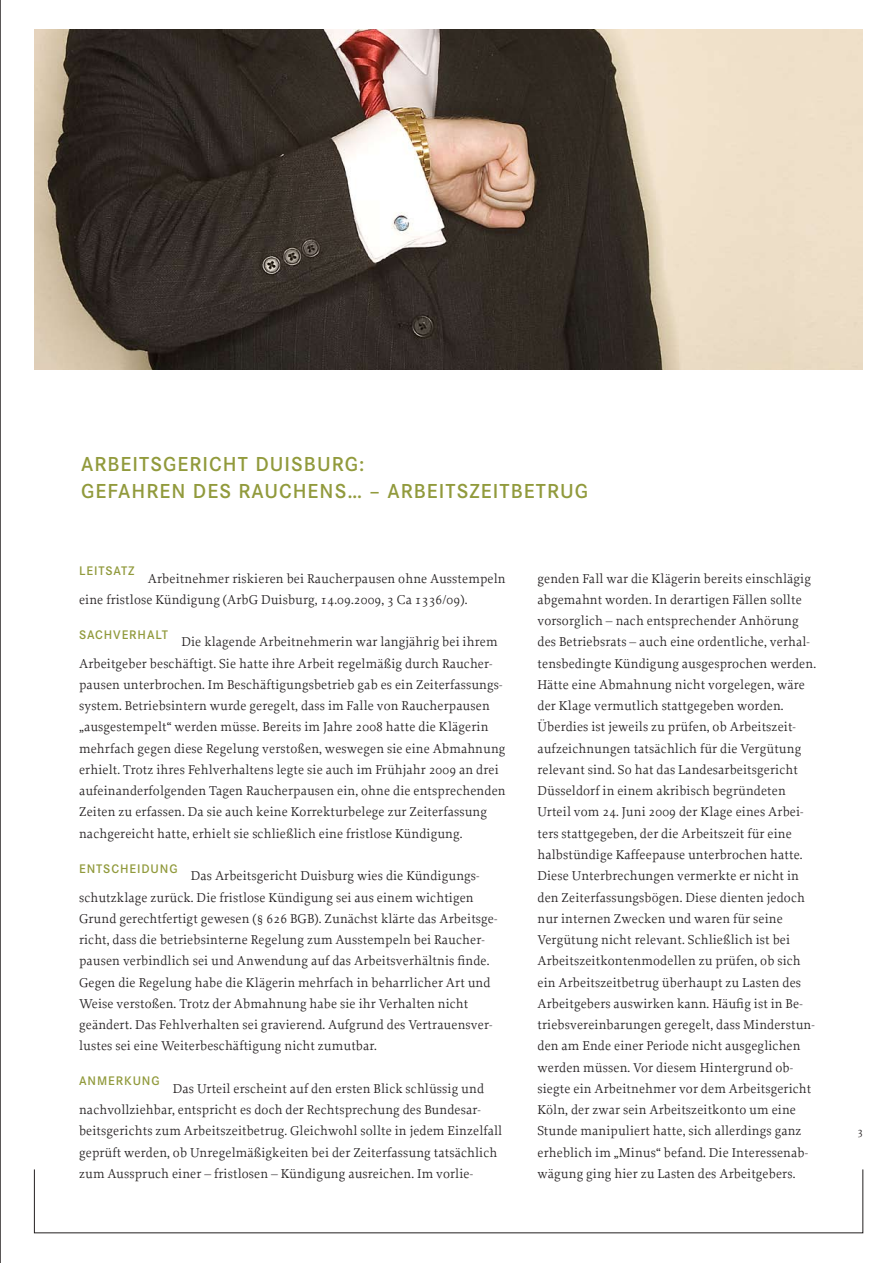
<style>
.page{position:relative;width:893px;height:1263px;background:#fff}
.page>*{position:absolute;margin:0;border:0;box-sizing:border-box;transform-origin:0 0}
.G__Überschrift_1{font:600 21px/27px "Corporate S";letter-spacing:.05em;color:#919a3c}
.G__Text{font:13.5px/21.3px "Proforma";letter-spacing:.01em;color:#231f20}
.G__Text-2{font:600 12.9px "Corporate S";letter-spacing:.07em;color:#919a3c}
.G__Marginalien{font:11.25px "Proforma";color:#231f20}
</style>
<div class="page">
<img style="left:34px;top:30px;width:828px;height:340px">
<hr style="left:0;top:0;width:1px;height:1263px;background:#231f20">
<p class="G__Überschrift_1" style="left:81px;top:450px;width:508px">ARBEITSGERICHT DUISBURG:<br>GEFAHREN DES RAUCHENS… – ARBEITSZEITBETRUG</p>
<p class="G__Text-2" style="left:79px;top:563px;width:57px">LEITSATZ</p>
<p class="G__Text" style="left:79px;top:567px;width:428px;text-indent:69px">Arbeitnehmer riskieren bei Raucherpausen ohne Ausstempeln eine fristlose Kündigung (ArbG Duisburg, 14.09.2009, 3 Ca 1336/09).</p>
<p class="G__Text-2" style="left:79px;top:627px;width:91px">SACHVERHALT</p>
<p class="G__Text" style="left:79px;top:631px;width:428px;text-indent:102px">Die klagende Arbeitnehmerin war langjährig bei ihrem Arbeitgeber beschäftigt. Sie hatte ihre Arbeit regelmäßig durch Raucher&shy;pausen unterbrochen. Im Beschäftigungsbetrieb gab es ein Zeiterfassungs&shy;system. Betriebsintern wurde geregelt, dass im Falle von Raucherpausen „ausgestempelt“ werden müsse. Bereits im Jahre 2008 hatte die Klägerin mehrfach gegen diese Regelung verstoßen, weswegen sie eine Abmahnung erhielt. Trotz ihres Fehlverhaltens legte sie auch im Frühjahr 2009 an drei aufeinanderfolgenden Tagen Raucherpausen ein, ohne die entsprechenden Zeiten zu erfassen. Da sie auch keine Korrekturbelege zur Zeiterfassung nachgereicht hatte, erhielt sie schließlich eine fristlose Kündigung.</p>
<p class="G__Text-2" style="left:79px;top:861px;width:100px">ENTSCHEIDUNG</p>
<p class="G__Text" style="left:79px;top:865px;width:420px;text-indent:112px">Das Arbeitsgericht Duisburg wies die Kündigungs&shy;schutzklage zurück. Die fristlose Kündigung sei aus einem wichtigen Grund gerechtfertigt gewesen (§ 626 BGB). Zunächst klärte das Arbeitsge&shy;richt, dass die betriebsinterne Regelung zum Ausstempeln bei Raucher&shy;pausen verbindlich sei und Anwendung auf das Arbeitsverhältnis finde.<br>Gegen die Regelung habe die Klägerin mehrfach in beharrlicher Art und Weise verstoßen. Trotz der Abmahnung habe sie ihr Verhalten nicht geändert. Das Fehlverhalten sei gravierend. Aufgrund des Vertrauensver&shy;lustes sei eine Weiterbeschäftigung nicht zumutbar.</p>
<p class="G__Text-2" style="left:79px;top:1074px;width:82px">ANMERKUNG</p>
<p class="G__Text" style="left:79px;top:1078px;width:425px;text-indent:94px">Das Urteil erscheint auf den ersten Blick schlüssig und nachvollziehbar, entspricht es doch der Rechtsprechung des Bundesar&shy;beitsgerichts zum Arbeitszeitbetrug. Gleichwohl sollte in jedem Einzelfall geprüft werden, ob Unregelmäßigkeiten bei der Zeiterfassung tatsächlich zum Ausspruch einer – fristlosen – Kündigung ausreichen. Im vorlie-</p>
<p class="G__Text" style="left:537px;top:567px;width:280px">genden Fall war die Klägerin bereits einschlägig abgemahnt worden. In derartigen Fällen sollte vorsorglich – nach entsprechender Anhörung des Betriebsrats – auch eine ordentliche, verhal&shy;tensbedingte Kündigung ausgesprochen werden.<br>Hätte eine Abmahnung nicht vorgelegen, wäre der Klage vermutlich stattgegeben worden.<br>Überdies ist jeweils zu prüfen, ob Arbeitszeit&shy;aufzeichnungen tatsächlich für die Vergütung relevant sind. So hat das Landesarbeitsgericht Düsseldorf in einem akribisch begründeten Urteil vom 24. Juni 2009 der Klage eines Arbei&shy;ters stattgegeben, der die Arbeitszeit für eine halbstündige Kaffeepause unterbrochen hatte.<br>Diese Unterbrechungen vermerkte er nicht in den Zeiterfassungsbögen. Diese dienten jedoch nur internen Zwecken und waren für seine Vergütung nicht relevant. Schließlich ist bei Arbeitszeitkontenmodellen zu prüfen, ob sich ein Arbeitszeitbetrug überhaupt zu Lasten des Arbeitgebers auswirken kann. Häufig ist in Be&shy;triebsvereinbarungen geregelt, dass Minderstun&shy;den am Ende einer Periode nicht ausgeglichen werden müssen. Vor diesem Hintergrund ob&shy;siegte ein Arbeitnehmer vor dem Arbeitsgericht Köln, der zwar sein Arbeitszeitkonto um eine Stunde manipuliert hatte, sich allerdings ganz erheblich im „Minus“ befand. Die Interessenab&shy;wägung ging hier zu Lasten des Arbeitgebers.</p>
<p class="G__Marginalien" style="left:858px;top:1125px;width:7px">3</p>
</div>
